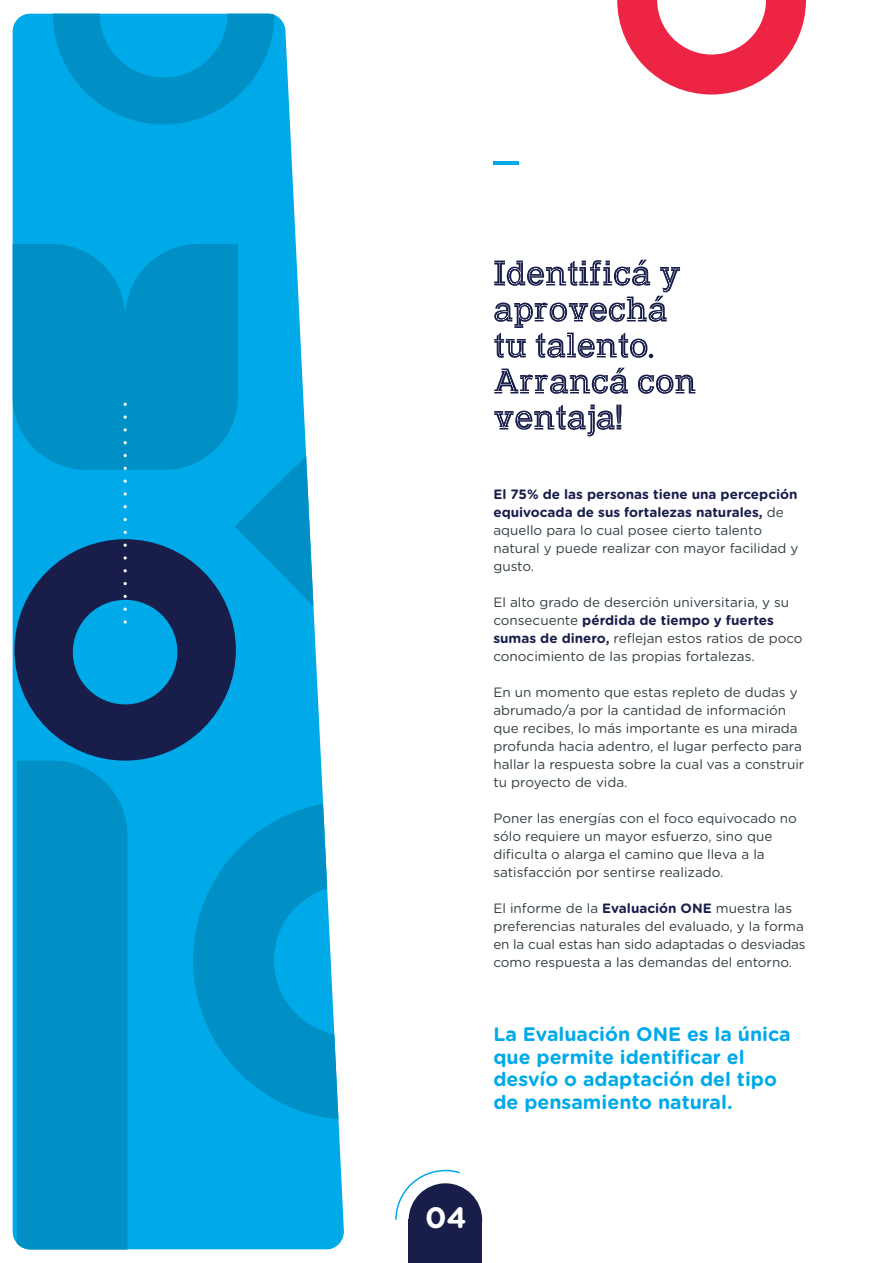
<style>
.page{position:relative;width:893px;height:1263px;background:#fff}
.page>*{position:absolute;margin:0;border:0;box-sizing:border-box;transform-origin:0 0}
.t1{font:700 29.55px "Gotham Rounded";color:#fff}
.t2{font:700 19.5px/22.5px "Gotham Rounded";color:#00aae9}
.t3{font:13.5px/18px "Gotham Rounded";color:#313d41}
.s1{font-weight:700;color:#191d4a}
</style>
<div class="page">
<svg style="left:617px;top:0;width:189px;height:95px"></svg>
<div style="left:409px;top:1219px;width:73px;height:44px;background:#191d4a"></div>
<div style="left:409px;top:1183px;width:73px;height:74px;background:#191d4a;border-radius:50%"></div>
<svg style="left:395px;top:1170px;width:65px;height:50px"></svg>
<svg style="left:494px;top:368px;width:134px;height:26px"></svg>
<svg style="left:638px;top:375px;width:57px;height:19px"></svg>
<svg style="left:494px;top:404px;width:127px;height:32px"></svg>
<svg style="left:494px;top:260px;width:186px;height:98px"></svg>
<svg style="left:12px;top:13px;width:332px;height:1236px;background:#22b5eb"></svg>
<div style="left:14px;top:539px;width:222px;height:222px;background:#191d4a;border-radius:50%"></div>
<div style="left:73px;top:600px;width:104px;height:104px;background:#00aae9;border-radius:50%"></div>
<div style="left:17px;top:761px;width:110px;height:488px;background:#0090c6"></div>
<svg style="left:53px;top:13px;width:222px;height:111px;background:#019cd6"></svg>
<svg style="left:193px;top:801px;width:151px;height:319px;background:#16a2d7"></svg>
<svg style="left:12px;top:244px;width:332px;height:395px"></svg>
<hr style="left:493px;top:161px;width:26px;height:3px;background:#00aae9">
<p class="t3" style="left:493px;top:485px;width:307px"><span class="s1">El 75% de las personas tiene una percepción equivocada de sus fortalezas naturales,</span> de aquello para lo cual posee cierto talento natural y puede realizar con mayor facilidad y gusto.</p>
<p class="t3" style="left:493px;top:593px;width:311px">El alto grado de deserción universitaria, y su consecuente <span class="s1">pérdida de tiempo y fuertes sumas de dinero,</span> reflejan estos ratios de poco conocimiento de las propias fortalezas.</p>
<p class="t3" style="left:493px;top:682px;width:312px">En un momento que estas repleto de dudas y abrumado/a por la cantidad de información que recibes, lo más importante es una mirada profunda hacia adentro, el lugar perfecto para hallar la respuesta sobre la cual vas a construir tu proyecto de vida.</p>
<p class="t3" style="left:493px;top:808px;width:305px">Poner las energías con el foco equivocado no sólo requiere un mayor esfuerzo, sino que dificulta o alarga el camino que lleva a la satisfacción por sentirse realizado.</p>
<p class="t3" style="left:493px;top:898px;width:314px">El informe de la <span class="s1">Evaluación ONE</span> muestra las preferencias naturales del evaluado, y la forma en la cual estas han sido adaptadas o desviadas como respuesta a las demandas del entorno.</p>
<h2 class="t2" style="left:493px;top:1022px;width:299px">La Evaluación ONE es la única que permite identificar el desvío o adaptación del tipo de pensamiento natural.</h2>
<h1 class="t1" style="left:425px;top:1196px;width:43px">04</h1>
</div>
